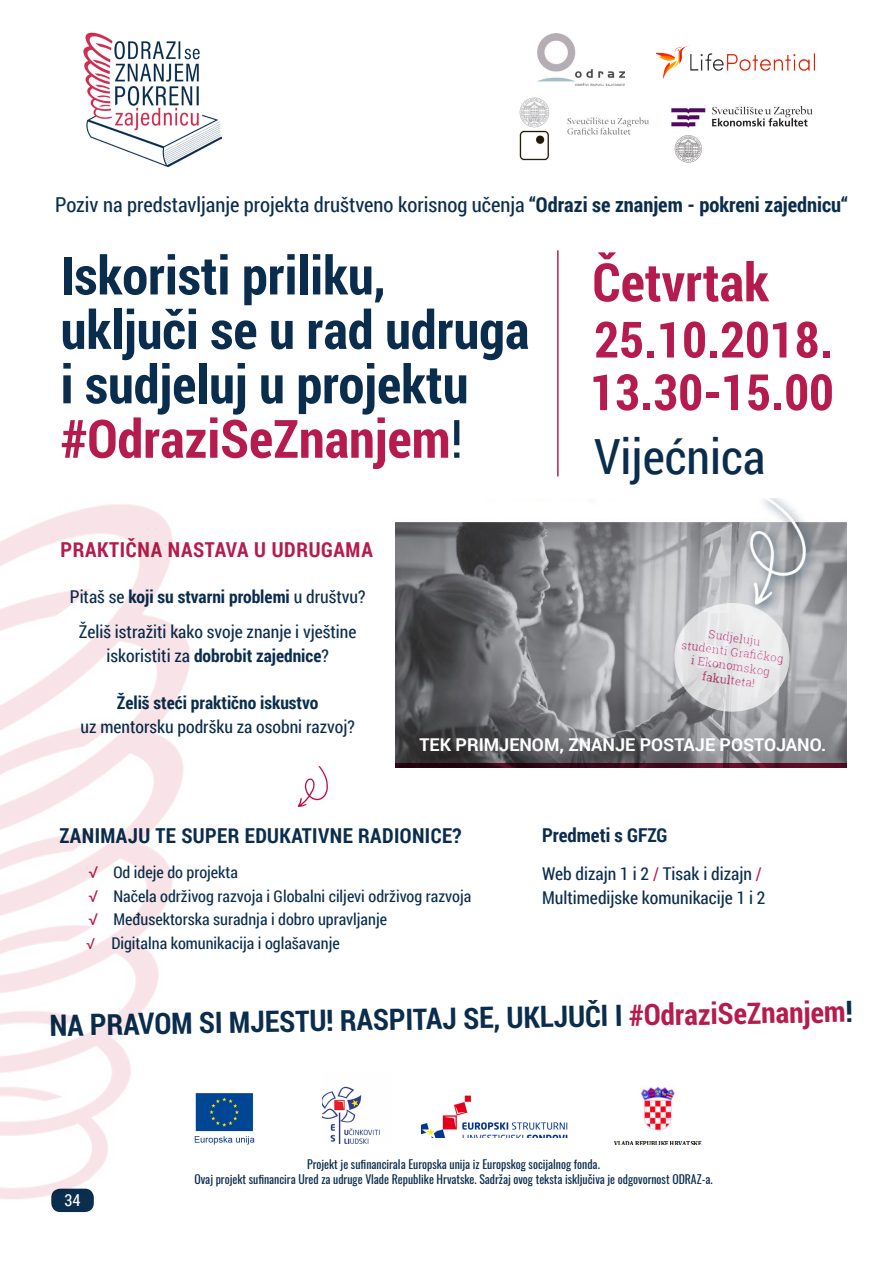
<style>
.page{position:relative;width:893px;height:1263px;background:#fff}
.page>*{position:absolute;margin:0;border:0;box-sizing:border-box;transform-origin:0 0}
.t1{font:700 52.95px/54.4px "Roboto Condensed";color:#0b2d4d}
.t2{font:700 52.95px "Roboto Condensed";color:#b51c4d}
.t3{font:700 49.95px "Roboto Condensed";color:#b51c4d}
.t4{font:48.6px "Roboto Condensed";color:#0b2d4d}
.t5{font:700 29.4px "Roboto Condensed";color:#0b2d4d}
.t6{font:20.55px "Roboto Condensed";color:#0b2d4d}
.t7{font:700 20.55px "Roboto Condensed";letter-spacing:.02em;color:#0b2d4d}
.t8{font:700 20.55px "Roboto Condensed";letter-spacing:.03em;color:#b51c4d}
.t9{font:700 19.05px "Roboto Condensed";color:#0b2d4d}
.t10{font:17.7px/23.5px "Roboto Condensed";color:#0b2d4d}
.t11{font:700 17.7px "Roboto Condensed";color:#0b2d4d}
.t12{font:700 17.7px "Roboto";color:#fff}
.t13{font:16.5px "Roboto Condensed";color:#fff}
.t14{font:16.2px/23.7px "Roboto Condensed";color:#0b2e4e}
.t15{font:11.85px/14.1px "Roboto Slab";color:#b51c4d;text-align:center}
.t16{font:11.7px/14.7px "Oswald";color:#0b2d4d;text-align:center}
.s1{font-weight:700}
.s2{color:#b51c4d}
.s3{font-weight:400}
.s4{font-family:"Roboto";color:#b81c4b}
.s5{font-family:"Roboto";font-size:15px;color:#b81c4b}
</style>
<div class="page">
<img style="left:396px;top:499px;width:451px;height:268px">
<img style="left:194px;top:1093px;width:61px;height:51px">
<img style="left:322px;top:1086px;width:58px;height:57px">
<img style="left:421px;top:1095px;width:147px;height:42px">
<img style="left:614px;top:1086px;width:88px;height:58px">
<img style="left:83px;top:32px;width:139px;height:134px">
<img style="left:656px;top:45px;width:158px;height:33px">
<img style="left:537px;top:33px;width:88px;height:52px">
<img style="left:519px;top:97px;width:130px;height:64px">
<img style="left:671px;top:106px;width:142px;height:57px">
<svg style="left:674px;top:603px;width:116px;height:109px;background:#e5e5e6"></svg>
<hr style="left:557px;top:250px;width:2px;height:226px;background:#b51c4d">
<img style="left:0;top:504px;width:191px;height:709px">
<img style="left:297px;top:766px;width:32px;height:42px">
<h3 class="t6" style="left:55px;top:191px;width:794px">Poziv na predstavljanje projekta društveno korisnog učenja <span class="s1">“Odrazi se znanjem - pokreni zajednicu“</span></h3>
<h1 class="t1" style="left:61px;top:246px;width:470px">Iskoristi priliku, uključi se u rad udruga i sudjeluj u projektu <span class="s2">#OdraziSeZnanjem</span><span class="s3">!</span></h1>
<h1 class="t2" style="left:592px;top:245px;width:178px">Četvrtak</h1>
<h2 class="t3" style="left:594px;top:305px;width:240px">25.10.2018.</h2>
<h2 class="t3" style="left:590px;top:357px;width:245px">13.30-15.00</h2>
<h3 class="t4" style="left:594px;top:423px;width:173px">Vijećnica</h3>
<h3 class="t8" style="left:61px;top:535px;width:314px">PRAKTIČNA NASTAVA U UDRUGAMA</h3>
<h3 class="t10" style="left:70px;top:579px;width:297px;line-height:35.2px;text-align:center">Pitaš se <span class="s1">koji su stvarni problemi</span> u društvu?<br>Želiš istražiti kako svoje znanje i vještine</h3>
<h3 class="t11" style="left:107px;top:643px;width:224px"><span class="s3">iskoristiti za</span> dobrobit zajednice<span class="s3">?</span></h3>
<h3 class="t11" style="left:117px;top:690px;width:203px">Želiš steći praktično iskustvo</h3>
<h3 class="t10" style="left:81px;top:714px;width:276px">uz mentorsku podršku za osobni razvoj?</h3>
<p class="t15" style="left:684px;top:623px;width:105px;rotate:8deg">Sudjeluju<br>studenti Grafi čkog i Ekonomskog fakulteta!</p>
<h3 class="t12" style="left:420px;top:732px;width:408px">TEK PRIMJENOM, ZNANJE POSTAJE POSTOJANO.</h3>
<h3 class="t7" style="left:59px;top:821px;width:404px">ZANIMAJU TE SUPER EDUKATIVNE RADIONICE?</h3>
<h3 class="t14" style="left:86px;top:860px;width:386px"><span class="s4">√</span> Od ideje do projekta<br><span class="s4">√</span> Načela održivog razvoja i Globalni ciljevi održivog razvoja <span class="s4">√</span> Međusektorska suradnja i dobro upravljanje<br><span class="s5">√</span> Digitalna komunikacija i oglašavanje</h3>
<h3 class="t9" style="left:542px;top:821px;width:127px">Predmeti s GFZG</h3>
<h3 class="t10" style="left:542px;top:861px;width:225px">Web dizajn 1 i 2 <span class="s2">/</span> Tisak i dizajn <span class="s2">/<br></span>Multimedijske komunikacije 1 i 2</h3>
<h3 class="t5" style="left:49px;top:1005px;width:805px;rotate:-1deg">NA PRAVOM SI MJESTU! RASPITAJ SE, UKLJUČI I <span class="s2">#OdraziSeZnanjem</span>!</h3>
<h3 class="t13" style="left:64px;top:1188px;width:18px">34</h3>
<p class="t16" style="left:194px;top:1157px;width:520px">Projekt je sufinancirala Europska unija iz Europskog socijalnog fonda.<br>Ovaj projekt sufinancira Ured za udruge Vlade Republike Hrvatske. Sadržaj ovog teksta isključiva je odgovornost ODRAZ-a.</p>
</div>
